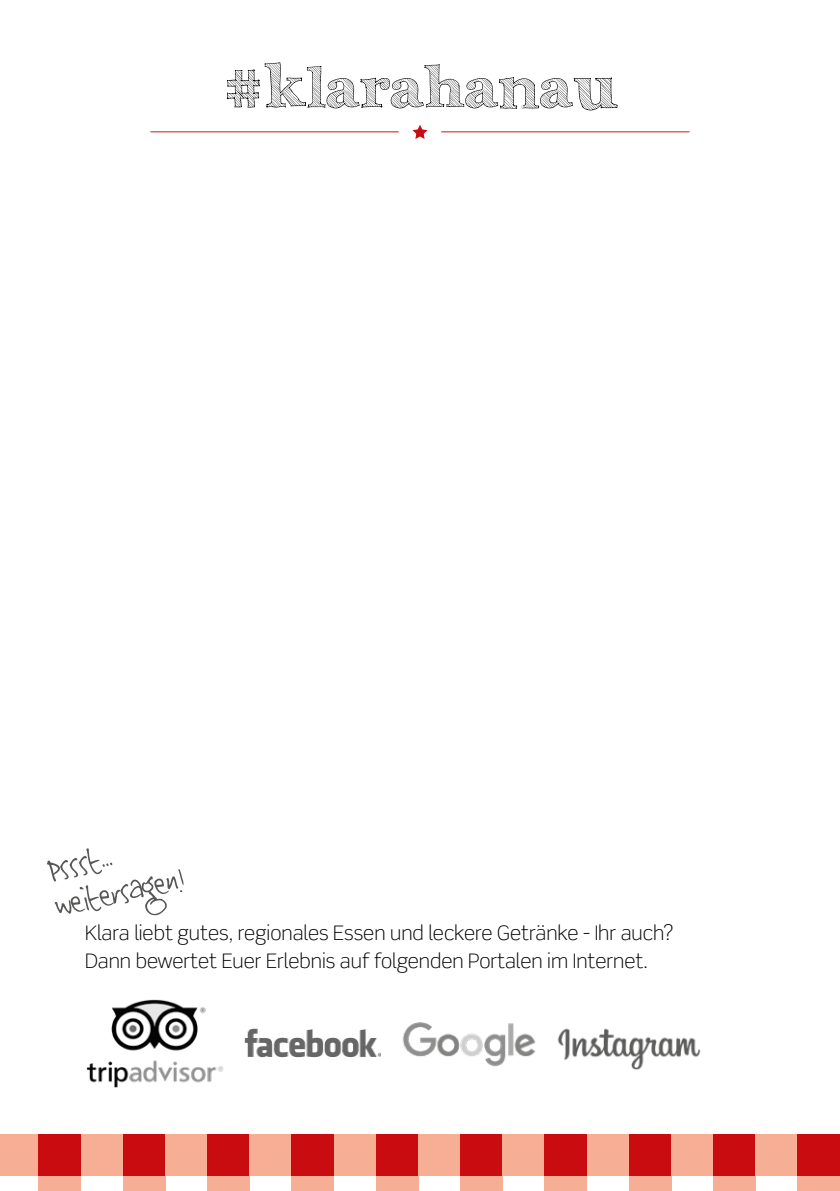
<style>
.page{position:relative;width:840px;height:1191px;background:#fff}
.page>*{position:absolute;margin:0;border:0;box-sizing:border-box;transform-origin:0 0}
.t1{font:60px "Archistico";color:#000}
.t2{font:50px/36px "Jinky";color:#575756}
.t3{font:300 20px/28px "Scene Std";color:#000}
</style>
<div class="page">
<svg style="left:412px;top:125px;width:15px;height:14px"></svg>
<svg style="left:150px;top:131px;width:248px;height:1px"></svg>
<svg style="left:441px;top:131px;width:248px;height:1px"></svg>
<div style="left:0;top:1134px;width:39px;height:42px;background:#f6af95"></div>
<div style="left:39px;top:1134px;width:42px;height:42px;background:#c90c0f"></div>
<div style="left:81px;top:1134px;width:42px;height:42px;background:#f6af95"></div>
<div style="left:39px;top:1176px;width:42px;height:15px;background:#f6af95"></div>
<div style="left:123px;top:1134px;width:42px;height:42px;background:#c90c0f"></div>
<div style="left:165px;top:1134px;width:42px;height:42px;background:#f6af95"></div>
<div style="left:123px;top:1176px;width:42px;height:15px;background:#f6af95"></div>
<div style="left:207px;top:1134px;width:42px;height:42px;background:#c90c0f"></div>
<div style="left:249px;top:1134px;width:43px;height:42px;background:#f6af95"></div>
<div style="left:207px;top:1176px;width:42px;height:15px;background:#f6af95"></div>
<div style="left:292px;top:1134px;width:42px;height:42px;background:#c90c0f"></div>
<div style="left:334px;top:1134px;width:42px;height:42px;background:#f6af95"></div>
<div style="left:292px;top:1176px;width:42px;height:15px;background:#f6af95"></div>
<div style="left:376px;top:1134px;width:42px;height:42px;background:#c90c0f"></div>
<div style="left:418px;top:1134px;width:42px;height:42px;background:#f6af95"></div>
<div style="left:376px;top:1176px;width:42px;height:15px;background:#f6af95"></div>
<div style="left:460px;top:1134px;width:42px;height:42px;background:#c90c0f"></div>
<div style="left:502px;top:1134px;width:42px;height:42px;background:#f6af95"></div>
<div style="left:460px;top:1176px;width:42px;height:15px;background:#f6af95"></div>
<div style="left:544px;top:1134px;width:42px;height:42px;background:#c90c0f"></div>
<div style="left:586px;top:1134px;width:42px;height:42px;background:#f6af95"></div>
<div style="left:544px;top:1176px;width:42px;height:15px;background:#f6af95"></div>
<div style="left:628px;top:1134px;width:43px;height:42px;background:#c90c0f"></div>
<div style="left:671px;top:1134px;width:42px;height:42px;background:#f6af95"></div>
<div style="left:628px;top:1176px;width:43px;height:15px;background:#f6af95"></div>
<div style="left:713px;top:1134px;width:42px;height:42px;background:#c90c0f"></div>
<div style="left:755px;top:1134px;width:42px;height:42px;background:#f6af95"></div>
<div style="left:713px;top:1176px;width:42px;height:15px;background:#f6af95"></div>
<div style="left:797px;top:1134px;width:42px;height:42px;background:#c90c0f"></div>
<hr style="left:839px;top:1134px;width:1px;height:42px;background:#f6af95">
<svg style="left:839px;top:1176px;width:1px;height:15px"></svg>
<div style="left:797px;top:1176px;width:42px;height:15px;background:#f6af95"></div>
<img style="left:402px;top:1022px;width:134px;height:45px">
<img style="left:244px;top:1028px;width:136px;height:29px">
<img style="left:86px;top:999px;width:137px;height:88px">
<img style="left:557px;top:1028px;width:144px;height:42px">
<h1 class="t1" style="left:222px;top:52px;width:397px">#klarahanau</h1>
<h2 class="t2" style="left:45px;top:854px;width:132px;rotate:-12deg">Pssst... weitersagen!</h2>
<p class="t3" style="left:85px;top:919px;width:589px">Klara liebt gutes, regionales Essen und leckere Getränke - Ihr auch?<br>Dann bewertet Euer Erlebnis auf folgenden Portalen im Internet.</p>
</div>
